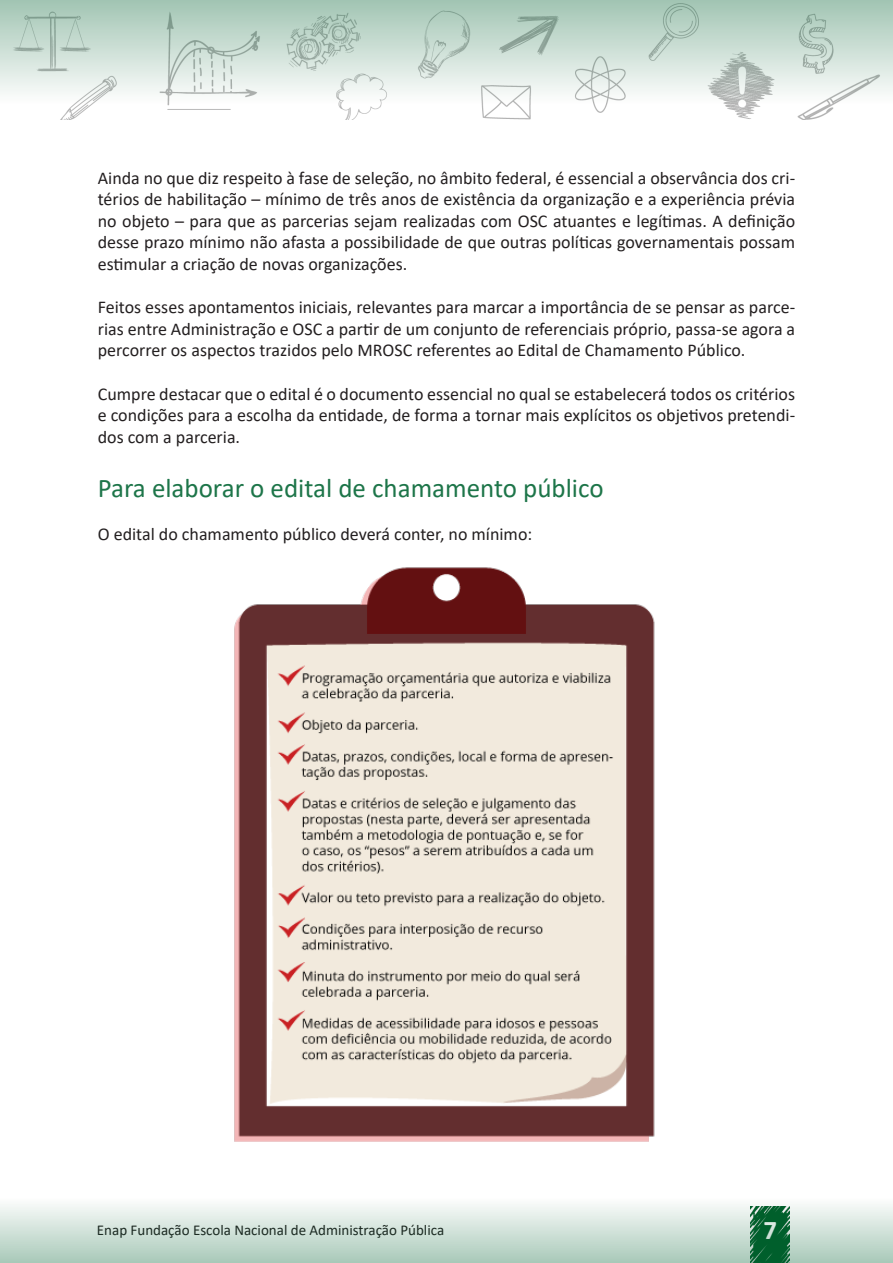
<style>
.page{position:relative;width:893px;height:1263px;background:#fff}
.page>*{position:absolute;margin:0;border:0;box-sizing:border-box;transform-origin:0 0}
.Sub-titulo{font:27px "Calibri";color:#1d7549}
.t1{font:700 27px "Calibri";color:#fff}
.texto{font:18px/21.6px "Calibri";color:#231f20;text-align:justify}
.t2{font:15px "Calibri";color:#231f20}
</style>
<div class="page">
<svg style="left:0;top:0;width:893px;height:120px"></svg>
<svg style="left:0;top:1205px;width:893px;height:58px;background:#c6dbd0"></svg>
<img style="left:234px;top:567px;width:421px;height:575px">
<p class="texto" style="left:98px;top:166px;width:699px">Ainda no que diz respeito à fase de seleção, no âmbito federal, é essencial a observância dos cri&shy;térios de habilitação – mínimo de três anos de existência da organização e a experiência prévia no objeto – para que as parcerias sejam realizadas com OSC atuantes e legítimas. A definição desse prazo mínimo não afasta a possibilidade de que outras políticas governamentais possam estimular a criação de novas organizações.</p>
<p class="texto" style="left:98px;top:296px;width:699px">Feitos esses apontamentos iniciais, relevantes para marcar a importância de se pensar as parce&shy;rias entre Administração e OSC a partir de um conjunto de referenciais próprio, passa-se agora a percorrer os aspectos trazidos pelo MROSC referentes ao Edital de Chamamento Público.</p>
<p class="texto" style="left:98px;top:382px;width:699px">Cumpre destacar que o edital é o documento essencial no qual se estabelecerá todos os critérios e condições para a escolha da entidade, de forma a tornar mais explícitos os objetivos pretendi&shy;dos com a parceria.</p>
<p class="Sub-titulo" style="left:98px;top:469px;width:507px">Para elaborar o edital de chamamento público</p>
<p class="texto" style="left:98px;top:523px;width:436px">O edital do chamamento público deverá conter, no mínimo:</p>
<p class="t2" style="left:97px;top:1220px;width:349px">Enap Fundação Escola Nacional de Administração Pública</p>
<h1 class="t1" style="left:763px;top:1210px;width:15px">7</h1>
</div>
